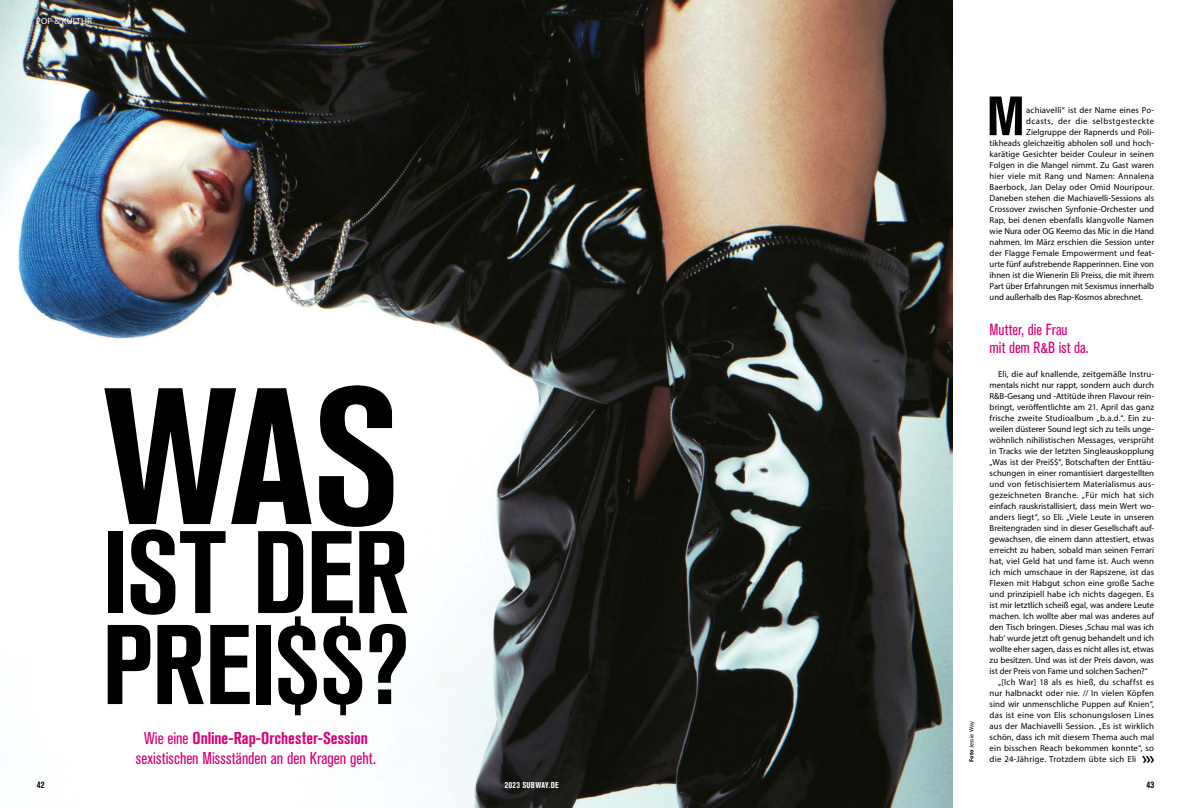
<style>
.page{position:relative;width:1191px;height:808px;background:#fff}
.page>*{position:absolute;margin:0;border:0;box-sizing:border-box;transform-origin:0 0}
.t1{font:700 condensed 192.3px "Akzidenz Grotesk BQ";color:#000}
.t2{font:700 condensed 116px "Akzidenz Grotesk BQ";letter-spacing:-.01em;color:#000}
.t3{font:700 condensed 112px "Akzidenz Grotesk BQ";color:#000}
.t4{font:700 condensed 54.7px "Akzidenz Grotesk BQ";color:#000}
.t5{font:condensed 17px/20px "Akzidenz Grotesk BQ";color:#da0076;text-align:center}
.t6{font:condensed 16px/18px "Akzidenz Grotesk BQ";color:#da0076}
.t7{font:700 condensed 9.5px "Akzidenz Grotesk BQ";color:#000}
.t8{font:9px "Myriad Pro";letter-spacing:.02em;color:#fff}
.t9{font:8.8px "Myriad Pro";letter-spacing:.005em;color:#000}
.t10{font:8.8px "Myriad Pro";letter-spacing:.025em;color:#000}
.t11{font:8.8px "Myriad Pro";letter-spacing:.03em;color:#000}
.t12{font:8.8px "Myriad Pro";letter-spacing:.05em;color:#000}
.t13{font:700 condensed 8.5px "Akzidenz Grotesk BQ";letter-spacing:.035em;color:#fff}
.t14{font:6px "Myriad Pro";letter-spacing:.015em;color:#000}
.s1{font-weight:700}
.s2{font-size:8.9px}
</style>
<div class="page">
<img style="left:0;top:0;width:952px;height:808px">
<svg style="left:1142px;top:756px;width:12px;height:7px"></svg>
<p class="t8" style="left:36px;top:16px;width:57px">POP &amp; KULTUR</p>
<h1 class="t1" style="left:102px;top:347px;width:299px">WAS</h1>
<h2 class="t2" style="left:102px;top:506px;width:308px">IST DER</h2>
<h3 class="t3" style="left:102px;top:601px;width:308px">PREI$$?</h3>
<h3 class="t5" style="left:136px;top:729px;width:241px">Wie eine <span class="s1">Online-Rap-Orchester-Session </span>sexistischen Missständen an den Kragen geht.</h3>
<p class="t7" style="left:37px;top:780px;width:9px">42</p>
<p class="t13" style="left:505px;top:781px;width:55px"><span class="s2">2023</span> SUBWAY.DE</p>
<p class="t14" style="left:967px;top:762px;width:42px;rotate:-90deg"><span class="s1">Foto</span> Jessie Way</p>
<h3 class="t4" style="left:987px;top:85px;width:39px">M</h3>
<p class="t9" style="left:1026px;top:105px;width:129px">achiavelli“ ist der Name eines Po-</p>
<p class="t12" style="left:1026px;top:116px;width:129px">dcasts, der die selbstgesteckte</p>
<p class="t9" style="left:1026px;top:127px;width:129px">Zielgruppe der Rapnerds und Poli-</p>
<p class="t9" style="left:989px;top:138px;width:166px">tikheads gleichzeitig abholen soll und hoch-</p>
<p class="t9" style="left:989px;top:149px;width:166px">karätige Gesichter beider Couleur in seinen</p>
<p class="t9" style="left:989px;top:160px;width:166px">Folgen in die Mangel nimmt. Zu Gast waren</p>
<p class="t10" style="left:989px;top:171px;width:166px">hier viele mit Rang und Namen: Annalena</p>
<p class="t9" style="left:989px;top:182px;width:166px">Baerbock, Jan Delay oder Omid Nouripour.</p>
<p class="t9" style="left:989px;top:193px;width:166px">Daneben stehen die Machiavelli-Sessions als</p>
<p class="t9" style="left:989px;top:204px;width:166px">Crossover zwischen Synfonie-Orchester und</p>
<p class="t9" style="left:989px;top:215px;width:166px">Rap, bei denen ebenfalls klangvolle Namen</p>
<p class="t9" style="left:989px;top:226px;width:166px">wie Nura oder OG Keemo das Mic in die Hand</p>
<p class="t9" style="left:989px;top:237px;width:166px">nahmen. Im März erschien die Session unter</p>
<p class="t9" style="left:989px;top:248px;width:166px">der Flagge Female Empowerment und feat-</p>
<p class="t9" style="left:989px;top:259px;width:166px">urte fünf aufstrebende Rapperinnen. Eine von</p>
<p class="t9" style="left:989px;top:270px;width:166px">ihnen ist die Wienerin Eli Preiss, die mit ihrem</p>
<p class="t9" style="left:989px;top:281px;width:166px">Part über Erfahrungen mit Sexismus innerhalb</p>
<p class="t9" style="left:989px;top:292px;width:155px">und außerhalb des Rap-Kosmos abrechnet.</p>
<h3 class="t6" style="left:989px;top:321px;width:100px">Mutter, die Frau<br>mit dem R&amp;B ist da.</h3>
<p class="t9" style="left:998px;top:369px;width:157px">Eli, die auf knallende, zeitgemäße Instru-</p>
<p class="t9" style="left:989px;top:380px;width:166px">mentals nicht nur rappt, sondern auch durch</p>
<p class="t9" style="left:989px;top:391px;width:166px">R&amp;B-Gesang und -Attitüde ihren Flavour rein-</p>
<p class="t9" style="left:989px;top:402px;width:166px">bringt, veröffentlichte am 21. April das ganz</p>
<p class="t9" style="left:989px;top:413px;width:166px">frische zweite Studioalbum „b.a.d.“. Ein zu-</p>
<p class="t9" style="left:989px;top:424px;width:166px">weilen düsterer Sound legt sich zu teils unge-</p>
<p class="t9" style="left:989px;top:435px;width:166px">wöhnlich nihilistischen Messages, versprüht</p>
<p class="t9" style="left:989px;top:446px;width:166px">in Tracks wie der letzten Singleauskopplung</p>
<p class="t9" style="left:989px;top:457px;width:166px">„Was ist der Prei$$“, Botschaften der Enttäu-</p>
<p class="t9" style="left:989px;top:468px;width:166px">schungen in einer romantisiert dargestellten</p>
<p class="t9" style="left:989px;top:479px;width:166px">und von fetischisiertem Materialismus aus-</p>
<p class="t10" style="left:989px;top:490px;width:166px">gezeichneten Branche. „Für mich hat sich</p>
<p class="t9" style="left:989px;top:501px;width:166px">einfach rauskristallisiert, dass mein Wert wo-</p>
<p class="t9" style="left:989px;top:512px;width:166px">anders liegt“, so Eli. „Viele Leute in unseren</p>
<p class="t9" style="left:989px;top:523px;width:166px">Breitengraden sind in dieser Gesellschaft auf-</p>
<p class="t9" style="left:989px;top:534px;width:166px">gewachsen, die einem dann attestiert, etwas</p>
<p class="t9" style="left:989px;top:545px;width:166px">erreicht zu haben, sobald man seinen Ferrari</p>
<p class="t9" style="left:989px;top:556px;width:166px">hat, viel Geld hat und fame ist. Auch wenn</p>
<p class="t9" style="left:989px;top:567px;width:166px">ich mich umschaue in der Rapszene, ist das</p>
<p class="t9" style="left:989px;top:578px;width:166px">Flexen mit Habgut schon eine große Sache</p>
<p class="t9" style="left:989px;top:589px;width:166px">und prinzipiell habe ich nichts dagegen. Es</p>
<p class="t9" style="left:989px;top:600px;width:166px">ist mir letztlich scheiß egal, was andere Leute</p>
<p class="t9" style="left:989px;top:611px;width:166px">machen. Ich wollte aber mal was anderes auf</p>
<p class="t9" style="left:989px;top:622px;width:166px">den Tisch bringen. Dieses ‚Schau mal was ich</p>
<p class="t9" style="left:989px;top:633px;width:166px">hab‘ wurde jetzt oft genug behandelt und ich</p>
<p class="t9" style="left:989px;top:644px;width:166px">wollte eher sagen, dass es nicht alles ist, etwas</p>
<p class="t9" style="left:989px;top:655px;width:166px">zu besitzen. Und was ist der Preis davon, was</p>
<p class="t9" style="left:989px;top:666px;width:160px">ist der Preis von Fame und solchen Sachen?“</p>
<p class="t11" style="left:998px;top:677px;width:157px">„[Ich War] 18 als es hieß, du schaffst es</p>
<p class="t9" style="left:989px;top:688px;width:166px">nur halbnackt oder nie. // In vielen Köpfen</p>
<p class="t9" style="left:989px;top:699px;width:166px">sind wir unmenschliche Puppen auf Knien“,</p>
<p class="t9" style="left:989px;top:710px;width:166px">das ist eine von Elis schonungslosen Lines</p>
<p class="t9" style="left:989px;top:721px;width:166px">aus der Machiavelli Session. „Es ist wirklich</p>
<p class="t9" style="left:989px;top:732px;width:166px">schön, dass ich mit diesem Thema auch mal</p>
<p class="t9" style="left:989px;top:743px;width:166px">ein bisschen Reach bekommen konnte“, so</p>
<p class="t9" style="left:989px;top:754px;width:148px">die 24-Jährige. Trotzdem übte sich Eli</p>
<p class="t7" style="left:1146px;top:780px;width:9px">43</p>
</div>
